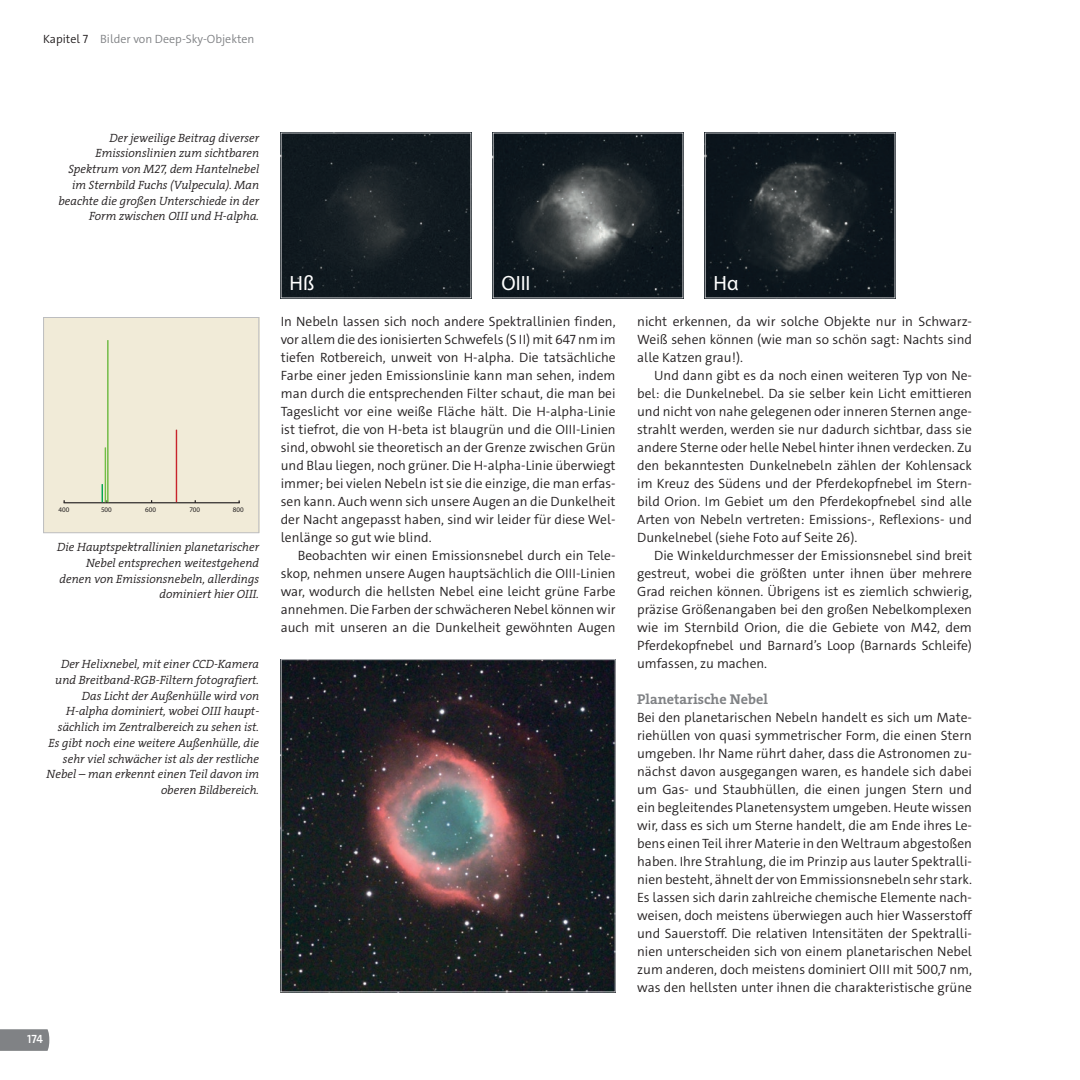
<style>
.page{position:relative;width:1080px;height:1080px;background:#fff}
.page>*{position:absolute;margin:0;border:0;box-sizing:border-box;transform-origin:0 0}
.t1{font:20.7px "Myriad Pro";color:#fff}
.t2{font:14.25px "The Serif HP7 Bld";color:#808285}
.t3{font:300 13.5px/18px "The Sans C4 s";color:#231f20;text-align:justify}
.t4{font:12px/15.8px "The Serif HP4 Se Lig IT";color:#231f20;text-align:right}
.t5{font:300 12px "The Sans C4 s";color:#808285}
.t6{font:600 12px "The Sans C4 s";color:#fff}
.t7{font:7.05px "Myriad Pro";color:#231f20}
.s1{color:#231f20}
</style>
<div class="page">
<svg style="left:0;top:1029px;width:49px;height:22px"></svg>
<div style="left:43px;top:317px;width:216px;height:216px;background:#f1ebd8"></div>
<hr style="left:64px;top:502px;width:176px;height:1px;background:#231f20">
<hr style="left:176px;top:430px;width:1px;height:72px;background:#c8242b">
<hr style="left:107px;top:340px;width:2px;height:162px;background:#71bf44">
<hr style="left:105px;top:448px;width:1px;height:54px;background:#71bf44">
<svg style="left:102px;top:484px;width:6px;height:19px"></svg>
<div style="left:43px;top:317px;width:216px;height:216px;border:1px solid #bcbdc0"></div>
<img style="left:283px;top:135px;width:186px;height:161px">
<img style="left:495px;top:135px;width:186px;height:161px">
<img style="left:707px;top:135px;width:186px;height:161px">
<img style="left:283px;top:661px;width:331px;height:329px">
<div style="left:281px;top:659px;width:335px;height:333px;border:1px solid #bcbdc0"></div>
<p class="t5" style="left:43px;top:31px;width:213px"><span class="s1">Kapitel 7</span> Bilder von Deep-Sky-Objekten</p>
<p class="t4" style="left:58px;top:130px;width:202px">Der jeweilige Beitrag diverser Emissionslinien zum sichtbaren Spektrum von M27, dem Hantelnebel im Sternbild Fuchs (Vulpecula). Man beachte die großen Unterschiede in der Form zwischen OIII und H-alpha.</p>
<p class="t7" style="left:59px;top:505px;width:12px">400</p>
<p class="t7" style="left:101px;top:505px;width:12px">500</p>
<p class="t7" style="left:145px;top:505px;width:12px">600</p>
<p class="t7" style="left:189px;top:505px;width:12px">700</p>
<p class="t7" style="left:233px;top:505px;width:12px">800</p>
<p class="t4" style="left:57px;top:540px;width:203px">Die Hauptspektrallinien planetarischer Nebel entsprechen weitestgehend denen von Emissionsnebeln, allerdings dominiert hier OIII.</p>
<p class="t4" style="left:47px;top:657px;width:214px">Der Helixnebel, mit einer CCD-Kamera und Breitband-RGB-Filtern fotografiert.<br>Das Licht der Außenhülle wird von H-alpha dominiert, wobei OIII haupt&shy;sächlich im Zentralbereich zu sehen ist.<br>Es gibt noch eine weitere Außenhülle, die sehr viel schwächer ist als der restliche Nebel – man erkennt einen Teil davon im oberen Bildbereich.</p>
<p class="t6" style="left:27px;top:1032px;width:17px">174</p>
<h1 class="t1" style="left:289px;top:270px;width:27px">Hß</h1>
<h1 class="t1" style="left:501px;top:270px;width:31px">OIII</h1>
<h1 class="t1" style="left:714px;top:270px;width:26px">Hα</h1>
<p class="t3" style="left:281px;top:313px;width:336px">In Nebeln lassen sich noch andere Spektrallinien finden, vor allem die des ionisierten Schwefels (S II) mit 647 nm im tiefen Rotbereich, unweit von H-alpha. Die tatsächliche Farbe einer jeden Emissionslinie kann man sehen, indem man durch die entsprechenden Filter schaut, die man bei Tageslicht vor eine weiße Fläche hält. Die H-alpha-Linie ist tiefrot, die von H-beta ist blaugrün und die OIII-Linien sind, obwohl sie theoretisch an der Grenze zwischen Grün und Blau liegen, noch grüner. Die H-alpha-Linie überwiegt immer; bei vielen Nebeln ist sie die einzige, die man erfas&shy;sen kann. Auch wenn sich unsere Augen an die Dunkelheit der Nacht angepasst haben, sind wir leider für diese Wel&shy;lenlänge so gut wie blind.</p>
<p class="t3" style="left:281px;top:547px;width:336px;text-indent:17px">Beobachten wir einen Emissionsnebel durch ein Tele&shy;skop, nehmen unsere Augen hauptsächlich die OIII-Linien war, wodurch die hellsten Nebel eine leicht grüne Farbe annehmen. Die Farben der schwächeren Nebel können wir auch mit unseren an die Dunkelheit gewöhnten Augen</p>
<p class="t3" style="left:637px;top:313px;width:336px">nicht erkennen, da wir solche Objekte nur in Schwarz-Weiß sehen können (wie man so schön sagt: Nachts sind alle Katzen grau!).</p>
<p class="t3" style="left:637px;top:367px;width:336px;text-indent:17px">Und dann gibt es da noch einen weiteren Typ von Ne&shy;bel: die Dunkelnebel. Da sie selber kein Licht emittieren und nicht von nahe gelegenen oder inneren Sternen ange&shy;strahlt werden, werden sie nur dadurch sichtbar, dass sie andere Sterne oder helle Nebel hinter ihnen verdecken. Zu den bekanntesten Dunkelnebeln zählen der Kohlensack im Kreuz des Südens und der Pferdekopfnebel im Stern&shy;bild Orion. Im Gebiet um den Pferdekopfnebel sind alle Arten von Nebeln vertreten: Emissions-, Reflexions- und Dunkelnebel (siehe Foto auf Seite 26).</p>
<p class="t3" style="left:637px;top:547px;width:336px;text-indent:17px">Die Winkeldurchmesser der Emissionsnebel sind breit gestreut, wobei die größten unter ihnen über mehrere Grad reichen können. Übrigens ist es ziemlich schwierig, präzise Größenangaben bei den großen Nebelkomplexen wie im Sternbild Orion, die die Gebiete von M42, dem Pferdekopfnebel und Barnard’s Loop (Barnards Schleife) umfassen, zu machen.</p>
<p class="t2" style="left:637px;top:690px;width:132px">Planetarische Nebel</p>
<p class="t3" style="left:637px;top:709px;width:336px">Bei den planetarischen Nebeln handelt es sich um Mate&shy;riehüllen von quasi symmetrischer Form, die einen Stern umgeben. Ihr Name rührt daher, dass die Astronomen zu&shy;nächst davon ausgegangen waren, es handele sich dabei um Gas- und Staubhüllen, die einen jungen Stern und ein begleitendes Planetensystem umgeben. Heute wissen wir, dass es sich um Sterne handelt, die am Ende ihres Le&shy;bens einen Teil ihrer Materie in den Weltraum abgestoßen haben. Ihre Strahlung, die im Prinzip aus lauter Spektralli&shy;nien besteht, ähnelt der von Emmissionsnebeln sehr stark.<br>Es lassen sich darin zahlreiche chemische Elemente nach&shy;weisen, doch meistens überwiegen auch hier Wasserstoff und Sauerstoff. Die relativen Intensitäten der Spektralli&shy;nien unterscheiden sich von einem planetarischen Nebel zum anderen, doch meistens dominiert OIII mit 500,7 nm, was den hellsten unter ihnen die charakteristische grüne</p>
</div>
